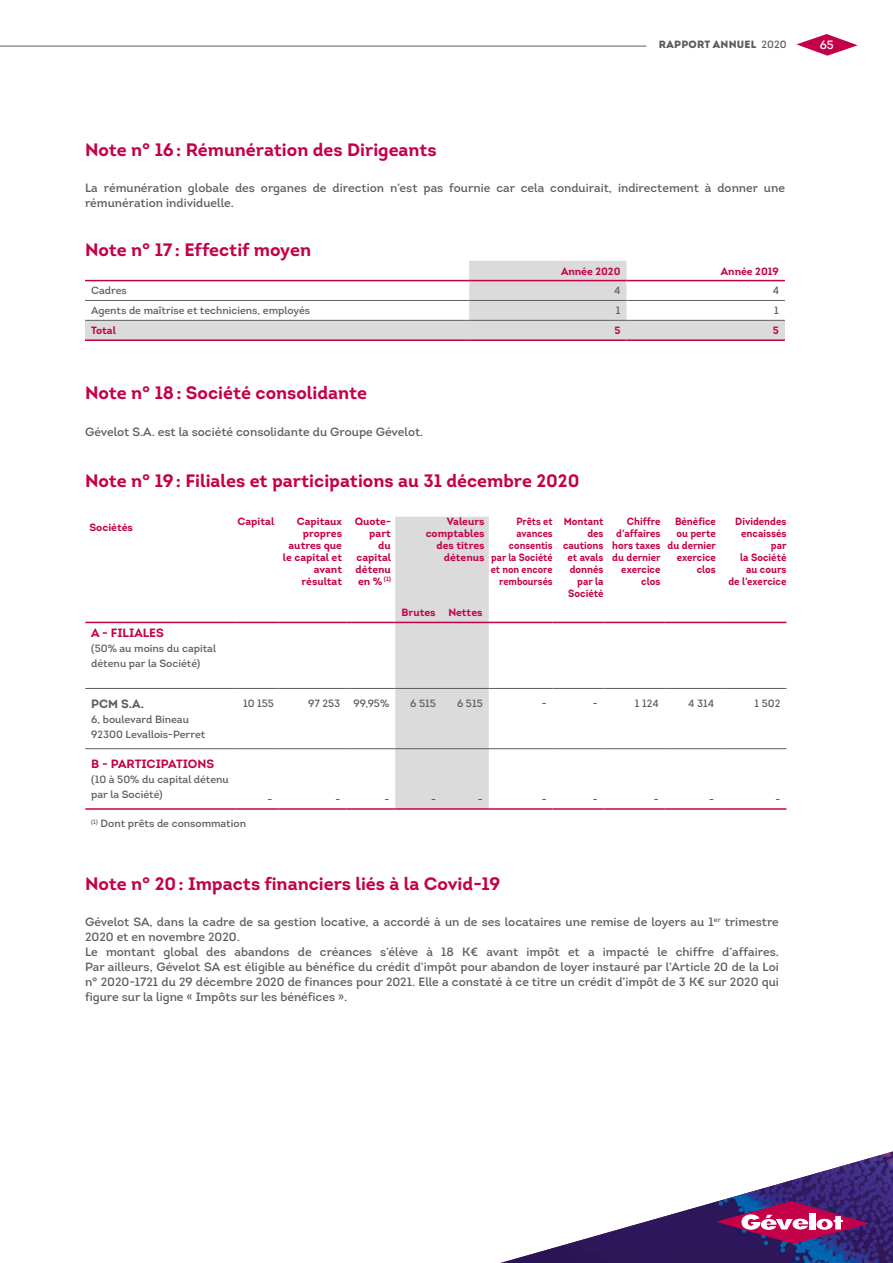
<style>
.page{position:relative;width:893px;height:1263px;background:#fff}
.page>*{position:absolute;margin:0;border:0;box-sizing:border-box;transform-origin:0 0}
.t1{font:700 18px "Intro";color:#c40049}
.t2{font:12px/15px "Intro";color:#5d5d5d}
.t3{font:700 12px "Intro";color:#c40049}
.t4{font:700 12px "Intro";color:#5d5d5d}
.t5{font:12px "Intro";color:#fff}
.t6{font:10.5px/15px "Intro";color:#5d5d5d}
.t7{font:700 10.5px/12px "Intro";color:#c40049;text-align:right;scale:.93 1}
.t8{font:700 10.5px/12px "Intro";color:#c40049;text-align:right}
.t9{font:700 10.5px/12px "Intro";color:#c40049;text-align:right;scale:.89 1}
.t10{font:900 10.5px "Intro";letter-spacing:.025em;color:#5d5d5d}
.s1{font-weight:400}
</style>
<div class="page">
<svg style="left:796px;top:34px;width:62px;height:22px"></svg>
<img style="left:500px;top:1151px;width:393px;height:112px">
<svg style="left:716px;top:1201px;width:153px;height:43px;background:#7e3474"></svg>
<svg style="left:0;top:45px;width:29px;height:1px"></svg>
<hr style="left:0;top:46px;width:646px;height:1px;background:#5d5d5d">
<svg style="left:85px;top:261px;width:700px;height:78px"></svg>
<hr style="left:85px;top:280px;width:384px;height:1px;background:#c40049">
<hr style="left:469px;top:280px;width:157px;height:1px;background:#c40049">
<hr style="left:626px;top:280px;width:159px;height:1px;background:#c40049">
<hr style="left:85px;top:339px;width:384px;height:2px;background:#c40049">
<hr style="left:469px;top:339px;width:157px;height:2px;background:#c40049">
<hr style="left:626px;top:339px;width:159px;height:2px;background:#c40049">
<hr style="left:85px;top:300px;width:384px;height:1px;background:#5d5d5d">
<hr style="left:469px;top:300px;width:157px;height:1px;background:#5d5d5d">
<hr style="left:626px;top:300px;width:159px;height:1px;background:#5d5d5d">
<hr style="left:85px;top:320px;width:384px;height:1px;background:#5d5d5d">
<hr style="left:469px;top:320px;width:157px;height:1px;background:#5d5d5d">
<hr style="left:626px;top:320px;width:159px;height:1px;background:#5d5d5d">
<div style="left:395px;top:517px;width:94px;height:291px;background:#dbdbdc"></div>
<hr style="left:85px;top:622px;width:151px;height:1px;background:#c40049">
<hr style="left:236px;top:622px;width:42px;height:1px;background:#c40049">
<hr style="left:278px;top:622px;width:68px;height:1px;background:#c40049">
<hr style="left:346px;top:622px;width:49px;height:1px;background:#c40049">
<hr style="left:395px;top:622px;width:47px;height:1px;background:#c40049">
<hr style="left:442px;top:622px;width:47px;height:1px;background:#c40049">
<hr style="left:489px;top:622px;width:64px;height:1px;background:#c40049">
<hr style="left:553px;top:622px;width:51px;height:1px;background:#c40049">
<hr style="left:604px;top:622px;width:61px;height:1px;background:#c40049">
<hr style="left:665px;top:622px;width:55px;height:1px;background:#c40049">
<hr style="left:720px;top:622px;width:66px;height:1px;background:#c40049">
<hr style="left:85px;top:688px;width:151px;height:1px;background:#5d5d5d">
<hr style="left:236px;top:688px;width:42px;height:1px;background:#5d5d5d">
<hr style="left:278px;top:688px;width:68px;height:1px;background:#5d5d5d">
<hr style="left:346px;top:688px;width:49px;height:1px;background:#5d5d5d">
<hr style="left:395px;top:688px;width:47px;height:1px;background:#5d5d5d">
<hr style="left:442px;top:688px;width:47px;height:1px;background:#5d5d5d">
<hr style="left:489px;top:688px;width:64px;height:1px;background:#5d5d5d">
<hr style="left:553px;top:688px;width:51px;height:1px;background:#5d5d5d">
<hr style="left:604px;top:688px;width:61px;height:1px;background:#5d5d5d">
<hr style="left:665px;top:688px;width:55px;height:1px;background:#5d5d5d">
<hr style="left:720px;top:688px;width:66px;height:1px;background:#5d5d5d">
<hr style="left:85px;top:748px;width:151px;height:1px;background:#5d5d5d">
<hr style="left:236px;top:748px;width:42px;height:1px;background:#5d5d5d">
<hr style="left:278px;top:748px;width:68px;height:1px;background:#5d5d5d">
<hr style="left:346px;top:748px;width:49px;height:1px;background:#5d5d5d">
<hr style="left:395px;top:748px;width:47px;height:1px;background:#5d5d5d">
<hr style="left:442px;top:748px;width:47px;height:1px;background:#5d5d5d">
<hr style="left:489px;top:748px;width:64px;height:1px;background:#5d5d5d">
<hr style="left:553px;top:748px;width:51px;height:1px;background:#5d5d5d">
<hr style="left:604px;top:748px;width:61px;height:1px;background:#5d5d5d">
<hr style="left:665px;top:748px;width:55px;height:1px;background:#5d5d5d">
<hr style="left:720px;top:748px;width:66px;height:1px;background:#5d5d5d">
<hr style="left:85px;top:808px;width:151px;height:2px;background:#c40049">
<hr style="left:236px;top:808px;width:42px;height:2px;background:#c40049">
<hr style="left:278px;top:808px;width:68px;height:2px;background:#c40049">
<hr style="left:346px;top:808px;width:49px;height:2px;background:#c40049">
<hr style="left:395px;top:808px;width:47px;height:2px;background:#c40049">
<hr style="left:442px;top:808px;width:47px;height:2px;background:#c40049">
<hr style="left:489px;top:808px;width:64px;height:2px;background:#c40049">
<hr style="left:553px;top:808px;width:51px;height:2px;background:#c40049">
<hr style="left:604px;top:808px;width:61px;height:2px;background:#c40049">
<hr style="left:665px;top:808px;width:55px;height:2px;background:#c40049">
<hr style="left:720px;top:808px;width:66px;height:2px;background:#c40049">
<p class="t10" style="left:659px;top:37px;width:129px">RAPPORT ANNUEL <span class="s1">2020</span></p>
<p class="t5" style="left:820px;top:38px;width:16px">65</p>
<h1 class="t1" style="left:85px;top:138px;width:353px">Note n° 16: Rémunération des Dirigeants</h1>
<p class="t2" style="left:85px;top:180px;width:701px">La rémunération globale des organes de direction n’est pas fournie car cela conduirait, indirectement à donner une rémunération individuelle.</p>
<h1 class="t1" style="left:85px;top:238px;width:228px">Note n° 17: Effectif moyen</h1>
<p class="t8" style="left:561px;top:265px;width:61px">Année 2020</p>
<p class="t8" style="left:721px;top:265px;width:59px">Année 2019</p>
<p class="t6" style="left:91px;top:283px;width:37px">Cadres</p>
<p class="t6" style="left:614px;top:283px;width:8px">4</p>
<p class="t6" style="left:773px;top:283px;width:8px">4</p>
<p class="t6" style="left:91px;top:303px;width:221px">Agents de maîtrise et techniciens, employés</p>
<p class="t6" style="left:616px;top:303px;width:6px">1</p>
<p class="t6" style="left:774px;top:303px;width:6px">1</p>
<p class="t8" style="left:91px;top:324px;width:26px">Total</p>
<p class="t8" style="left:614px;top:324px;width:8px">5</p>
<p class="t8" style="left:773px;top:324px;width:8px">5</p>
<h1 class="t1" style="left:85px;top:382px;width:284px">Note n° 18: Société consolidante</h1>
<p class="t2" style="left:85px;top:424px;width:340px">Gévelot S.A. est la société consolidante du Groupe Gévelot.</p>
<h1 class="t1" style="left:85px;top:469px;width:496px">Note n° 19: Filiales et participations au 31 décembre 2020</h1>
<p class="t8" style="left:90px;top:521px;width:45px">Sociétés</p>
<p class="t8" style="left:237px;top:515px;width:38px">Capital</p>
<p class="t8" style="left:283px;top:515px;width:61px">Capitaux propres autres que le capital et avant résultat</p>
<p class="t8" style="left:355px;top:515px;width:38px">Quote&shy;part du capital détenu en % <sup>(1)</sup></p>
<p class="t8" style="left:426px;top:515px;width:60px">Valeurs comptables des titres détenus</p>
<p class="t9" style="left:491px;top:515px;width:71px">Prêts et avances consentis<br>par la Société et non encore remboursés</p>
<p class="t7" style="left:563px;top:515px;width:45px">Montant des cautions et avals donnés par la<br>Société</p>
<p class="t7" style="left:612px;top:515px;width:54px">Chiffre d'affaires hors taxes du dernier exercice clos</p>
<p class="t7" style="left:668px;top:515px;width:54px">Bénéfice ou perte du dernier exercice clos</p>
<p class="t7" style="left:728px;top:515px;width:64px">Dividendes encaissés par<br>la Société au cours<br>de l'exercice</p>
<p class="t8" style="left:402px;top:606px;width:82px">Brutes Nettes</p>
<p class="t3" style="left:91px;top:625px;width:74px">A - FILIALES</p>
<p class="t6" style="left:91px;top:641px;width:126px">(50% au moins du capital détenu par la Société)</p>
<p class="t4" style="left:91px;top:696px;width:54px">PCM S.A.</p>
<p class="t6" style="left:91px;top:712px;width:116px">6, boulevard Bineau<br>92300 Levallois-Perret</p>
<p class="t6" style="left:243px;top:696px;width:33px">10 155</p>
<p class="t6" style="left:308px;top:696px;width:83px">97 253 99,95%</p>
<p class="t6" style="left:410px;top:696px;width:27px">6 515</p>
<p class="t6" style="left:457px;top:696px;width:27px">6 515</p>
<p class="t6" style="left:542px;top:696px;width:6px">-</p>
<p class="t6" style="left:593px;top:696px;width:6px">-</p>
<p class="t6" style="left:635px;top:696px;width:25px">1 124</p>
<p class="t6" style="left:688px;top:696px;width:27px">4 314</p>
<p class="t6" style="left:754px;top:696px;width:27px">1 502</p>
<p class="t3" style="left:91px;top:756px;width:124px">B - PARTICIPATIONS</p>
<p class="t6" style="left:91px;top:772px;width:139px">(10 à 50% du capital détenu par la Société)</p>
<p class="t6" style="left:91px;top:816px;width:156px"><sup>(1)</sup> Dont prêts de consommation</p>
<p class="t6" style="left:267px;top:792px;width:6px">-</p>
<p class="t6" style="left:335px;top:792px;width:6px">-</p>
<p class="t6" style="left:384px;top:792px;width:6px">-</p>
<p class="t6" style="left:431px;top:792px;width:6px">-</p>
<p class="t6" style="left:478px;top:792px;width:6px">-</p>
<p class="t6" style="left:542px;top:792px;width:6px">-</p>
<p class="t6" style="left:593px;top:792px;width:6px">-</p>
<p class="t6" style="left:654px;top:792px;width:6px">-</p>
<p class="t6" style="left:709px;top:792px;width:6px">-</p>
<p class="t6" style="left:776px;top:792px;width:6px">-</p>
<h1 class="t1" style="left:85px;top:872px;width:417px">Note n° 20: Impacts financiers liés à la Covid-19</h1>
<p class="t2" style="left:85px;top:914px;width:695px">Gévelot SA, dans la cadre de sa gestion locative, a accordé à un de ses locataires une remise de loyers au 1<sup>er</sup> trimestre 2020 et en novembre 2020.<br>Le montant global des abandons de créances s’élève à 18 K€ avant impôt et a impacté le chiffre d’affaires.<br>Par ailleurs, Gévelot SA est éligible au bénéfice du crédit d’impôt pour abandon de loyer instauré par l’Article 20 de la Loi n° 2020-1721 du 29 décembre 2020 de finances pour 2021. Elle a constaté à ce titre un crédit d’impôt de 3 K€ sur 2020 qui figure sur la ligne « Impôts sur les bénéfices ».</p>
</div>
